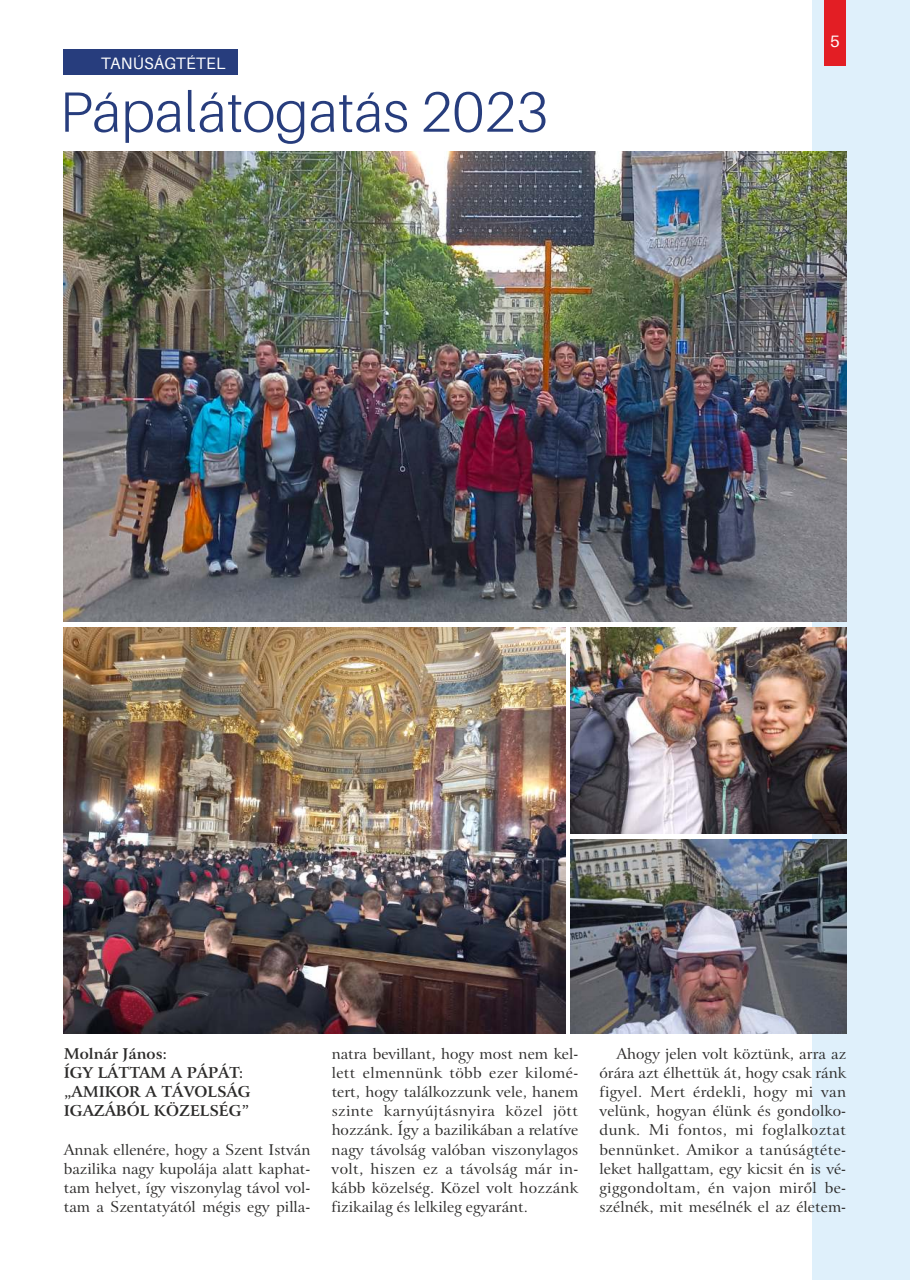
<style>
.page{position:relative;width:910px;height:1280px;background:#fff}
.page>*{position:absolute;margin:0;border:0;box-sizing:border-box;transform-origin:0 0}
.t1{font:300 56.85px "Aileron";color:#273d7d}
.t2{font:16.5px "Aileron";letter-spacing:.01em;color:#fefefe}
.t3{font:15px/19.2px "H Bitstream Arrus BT";color:#2b2a29;text-align:justify}
.t4{font:15px/19.2px "H Bitstream Arrus BT Bold";color:#2b2a29}
</style>
<div class="page">
<div style="left:812px;top:0;width:98px;height:1280px;background:#dff0fb"></div>
<div style="left:824px;top:0;width:22px;height:66px;background:#e31e24"></div>
<div style="left:63px;top:49px;width:175px;height:26px;background:#273d7d"></div>
<img style="left:64px;top:151px;width:782px;height:471px">
<img style="left:571px;top:627px;width:275px;height:207px">
<img style="left:64px;top:627px;width:501px;height:406px">
<img style="left:571px;top:840px;width:275px;height:193px">
<p class="t2" style="left:101px;top:56px;width:126px">TANÚSÁGTÉTEL</p>
<h1 class="t1" style="left:60px;top:88px;width:490px">Pápalátogatás 2023</h1>
<p class="t2" style="left:830px;top:35px;width:11px">5</p>
<p class="t4" style="left:64px;top:1045px;width:105px">Molnár János:</p>
<p class="t4" style="left:64px;top:1064px;width:188px">ÍGY LÁTTAM A PÁPÁT: „AMIKOR A TÁVOLSÁG<br>IGAZÁBÓL KÖZELSÉG”</p>
<p class="t3" style="left:64px;top:1141px;width:248px">Annak ellenére, hogy a Szent István bazilika nagy kupolája alatt kaphat&shy;tam helyet, így viszonylag távol vol&shy;tam a Szentatyától mégis egy pilla-</p>
<p class="t3" style="left:332px;top:1045px;width:248px">natra bevillant, hogy most nem kel&shy;lett elmennünk több ezer kilomé&shy;tert, hogy találkozzunk vele, hanem szinte karnyújtásnyira közel jött hozzánk. Így a bazilikában a relatíve nagy távolság valóban viszonylagos volt, hiszen ez a távolság már in&shy;kább közelség. Közel volt hozzánk fizikailag és lelkileg egyaránt.</p>
<p class="t3" style="left:599px;top:1045px;width:248px;text-indent:17px">Ahogy jelen volt köztünk, arra az órára azt élhettük át, hogy csak ránk figyel. Mert érdekli, hogy mi van velünk, hogyan élünk és gondolko&shy;dunk. Mi fontos, mi foglalkoztat bennünket. Amikor a tanúságtéte&shy;leket hallgattam, egy kicsit én is vé&shy;giggondoltam, én vajon miről be&shy;szélnék, mit mesélnék el az életem-</p>
</div>
